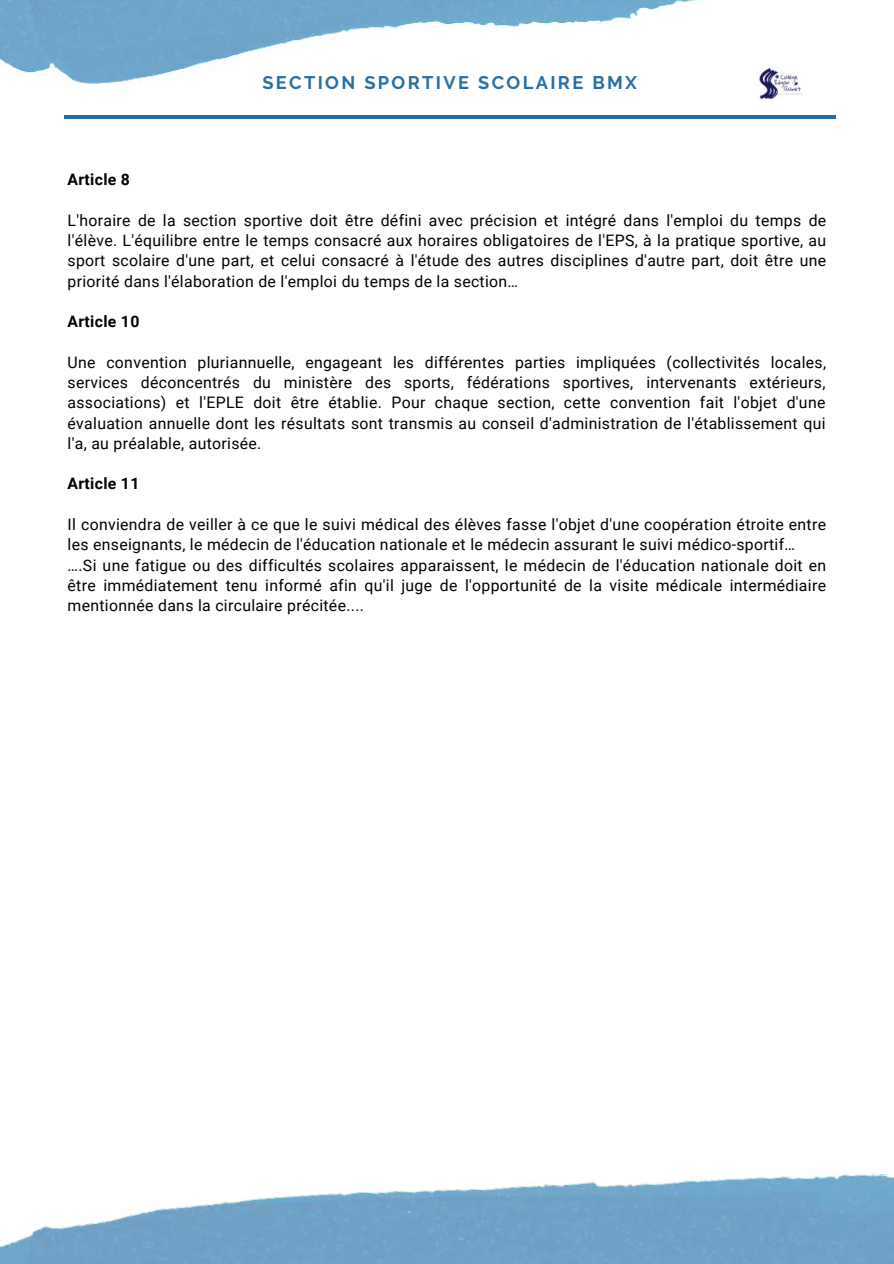
<style>
.page{position:relative;width:894px;height:1264px;background:#fff}
.page>*{position:absolute;margin:0;border:0;box-sizing:border-box;transform-origin:0 0}
.t1{font:700 18.15px "Raleway";letter-spacing:.13em;color:#266fa6}
.t2{font:15.75px/20.2px "Roboto";letter-spacing:.02em;color:#000;text-align:justify}
.t3{font:700 15.75px "Roboto";letter-spacing:.02em;color:#000}
</style>
<div class="page">
<img style="left:0;top:0;width:705px;height:84px">
<img style="left:0;top:1173px;width:893px;height:90px">
<hr style="left:64px;top:115px;width:771px;height:3px;background:#266fa6">
<img style="left:759px;top:68px;width:43px;height:32px">
<p class="t1" style="left:262px;top:72px;width:376px">SECTION SPORTIVE SCOLAIRE BMX</p>
<p class="t3" style="left:68px;top:171px;width:64px">Article 8</p>
<p class="t2" style="left:68px;top:210px;width:760px">L'horaire de la section sportive doit être défini avec précision et intégré dans l'emploi du temps de l'élève. L'équilibre entre le temps consacré aux horaires obligatoires de l'EPS, à la pratique sportive, au sport scolaire d'une part, et celui consacré à l'étude des autres disciplines d'autre part, doit être une priorité dans l'élaboration de l'emploi du temps de la section…</p>
<p class="t3" style="left:68px;top:313px;width:73px">Article 10</p>
<p class="t2" style="left:68px;top:352px;width:759px">Une convention pluriannuelle, engageant les différentes parties impliquées (collectivités locales, services déconcentrés du ministère des sports, fédérations sportives, intervenants extérieurs, associations) et l'EPLE doit être établie. Pour chaque section, cette convention fait l'objet d'une évaluation annuelle dont les résultats sont transmis au conseil d'administration de l'établissement qui l'a, au préalable, autorisée.</p>
<p class="t3" style="left:68px;top:475px;width:73px">Article 11</p>
<p class="t2" style="left:68px;top:514px;width:760px;text-align:left">Il conviendra de veiller à ce que le suivi médical des élèves fasse l'objet d'une coopération étroite entre les enseignants, le médecin de l'éducation nationale et le médecin assurant le suivi médico-sportif… ….Si une fatigue ou des difficultés scolaires apparaissent, le médecin de l'éducation nationale doit en être immédiatement tenu informé afin qu'il juge de l'opportunité de la visite médicale intermédiaire mentionnée dans la circulaire précitée....</p>
</div>
